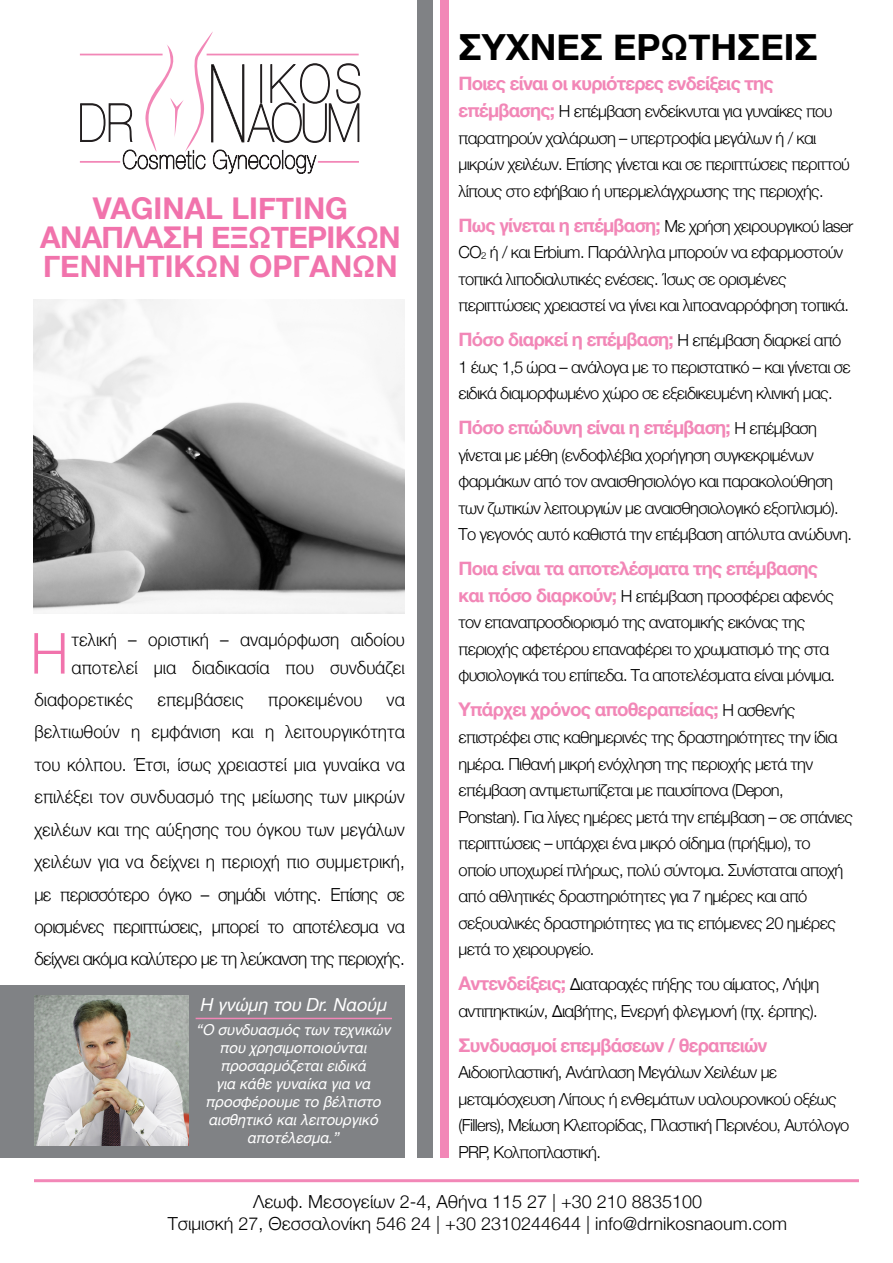
<style>
.page{position:relative;width:893px;height:1263px;background:#fff}
.page>*{position:absolute;margin:0;border:0;box-sizing:border-box;transform-origin:0 0}
.t1{font:300 56.7px "Helvetica Neue";color:#f173ac;scale:.95 1}
.t2{font:700 36px "Helvetica Neue";color:#000}
.t3{font:700 30px/28.8px "Helvetica Neue";color:#f173ac;text-align:center}
.t4{font:700 18.9px "Helvetica Neue";letter-spacing:-.04em;color:#f287b7}
.t5{font:300 18px/32.4px "Helvetica Neue";color:#000;scale:.95 1}
.t6{font:300 18px/21.6px "Helvetica Neue";color:#000;text-align:center}
.t7{font:italic 18px "Helvetica Neue";color:#fff}
.t8{font:300 16.65px/26.5px "Helvetica Neue";letter-spacing:-.04em;color:#000}
.t9{font:italic 15px/18px "Helvetica Neue";color:#fff;text-align:center}
.s1{font-weight:700;font-size:18.9px;color:#f287b7}
.s2{font-size:9.75px}
.s3{font-weight:300;font-size:16.65px;color:#000}
</style>
<div class="page">
<div style="left:440px;top:0;width:9px;height:1158px;background:#f287b7"></div>
<svg style="left:80px;top:31px;width:280px;height:143px"></svg>
<div style="left:0;top:985px;width:405px;height:173px;background:#808285"></div>
<img style="left:34px;top:995px;width:155px;height:150px">
<img style="left:33px;top:300px;width:372px;height:313px">
<div style="left:417px;top:0;width:16px;height:1158px;background:#808285"></div>
<hr style="left:34px;top:1179px;width:825px;height:3px;background:#f287b7">
<hr style="left:196px;top:1018px;width:196px;height:1px;background:#f287b7">
<h3 class="t3" style="left:40px;top:195px;width:362px">VAGINAL LIFTING<br>ΑΝΑΠΛΑΣΗ EΞΩΤΕΡΙΚΩΝ<br>ΓΕΝΝΗΤΙΚΩΝ ΟΡΓΑΝΩΝ</h3>
<h1 class="t1" style="left:31px;top:608px;width:41px">Η</h1>
<p class="t5" style="left:72px;top:625px;width:352px;line-height:27.6px">τελική – οριστική – αναμόρφωση αιδοίου αποτελεί μια διαδικασία που συνδυάζει</p>
<p class="t5" style="left:34px;top:682px;width:106px">διαφορετικές</p>
<p class="t5" style="left:157px;top:682px;width:93px">επεμβάσεις</p>
<p class="t5" style="left:268px;top:682px;width:101px">προκειμένου</p>
<p class="t5" style="left:34px;top:682px;width:391px;text-align:justify;text-indent:352px">να βελτιωθούν η εμφάνιση και η λειτουργικότητα του κόλπου. Έτσι, ίσως χρειαστεί μια γυναίκα να επιλέξει τον συνδυασμό της μείωσης των μικρών χειλέων και της αύξησης του όγκου των μεγάλων χειλέων για να δείχνει η περιοχή πιο συμμετρική, με περισσότερο όγκο – σημάδι νιότης. Επίσης σε ορισμένες περιπτώσεις, μπορεί το αποτέλεσμα να δείχνει ακόμα καλύτερο με τη λεύκανση της περιοχής.</p>
<p class="t7" style="left:201px;top:992px;width:188px">Η γνώμη του Dr. Ναούμ</p>
<p class="t9" style="left:197px;top:1022px;width:196px">“Ο συνδυασμός των τεχνικών που χρησιμοποιούνται προσαρμόζεται ειδικά<br>για κάθε γυναίκα για να προσφέρουμε το βέλτιστο αισθητικό και λειτουργικό αποτέλεσμα.”</p>
<h2 class="t2" style="left:458px;top:19px;width:361px">ΣΥΧΝΕΣ ΕΡΩΤΗΣΕΙΣ</h2>
<p class="t4" style="left:458px;top:69px;width:317px">Ποιες είναι οι κυριότερες ενδείξεις της</p>
<p class="t8" style="left:458px;top:97px;width:393px"><span class="s1">επέμβασης;</span> Η επέμβαση ενδείκνυται για γυναίκες που παρατηρούν χαλάρωση – υπερτροφία μεγάλων ή / και μικρών χειλέων. Επίσης γίνεται και σε περιπτώσεις περιττού λίπους στο εφήβαιο ή υπερμελάγχρωσης της περιοχής.</p>
<p class="t8" style="left:458px;top:211px;width:396px"><span class="s1">Πως γίνεται η επέμβαση;</span> Με χρήση χειρουργικού laser CO<span class="s2">2</span> ή / και Erbium. Παράλληλα μπορούν να εφαρμοστούν τοπικά λιποδιαλυτικές ενέσεις. Ίσως σε ορισμένες περιπτώσεις χρειαστεί να γίνει και λιποαναρρόφηση τοπικά.</p>
<p class="t4" style="left:458px;top:325px;width:384px">Πόσο διαρκεί η επέμβαση; <span class="s3">Η επέμβαση διαρκεί από</span></p>
<p class="t8" style="left:458px;top:353px;width:394px">1 έως 1,5 ώρα – ανάλογα με το περιστατικό – και γίνεται σε ειδικά διαμορφωμένο χώρο σε εξειδικευμένη κλινική μας.</p>
<p class="t4" style="left:458px;top:413px;width:360px">Πόσο επώδυνη είναι η επέμβαση; <span class="s3">Η επέμβαση</span></p>
<p class="t8" style="left:458px;top:441px;width:395px">γίνεται με μέθη (ενδοφλέβια χορήγηση συγκεκριμένων φαρμάκων από τον αναισθησιολόγο και παρακολούθηση των ζωτικών λειτουργιών με αναισθησιολογικό εξοπλισμό).<br>Το γεγονός αυτό καθιστά την επέμβαση απόλυτα ανώδυνη.</p>
<p class="t4" style="left:458px;top:554px;width:361px">Ποια είναι τα αποτελέσματα της επέμβασης</p>
<p class="t8" style="left:458px;top:582px;width:378px"><span class="s1">και πόσο διαρκούν;</span> Η επέμβαση προσφέρει αφενός τον επαναπροσδιορισμό της ανατομικής εικόνας της περιοχής αφετέρου επαναφέρει το χρωματισμό της στα φυσιολογικά του επίπεδα. Τα αποτελέσματα είναι μόνιμα.</p>
<p class="t4" style="left:458px;top:695px;width:339px">Υπάρχει χρόνος αποθεραπείας; <span class="s3">Η ασθενής</span></p>
<p class="t8" style="left:458px;top:723px;width:396px">επιστρέφει στις καθημερινές της δραστηριότητες την ίδια ημέρα. Πιθανή μικρή ενόχληση της περιοχής μετά την επέμβαση αντιμετωπίζεται με παυσίπονα (Depon,<br>Ponstan). Για λίγες ημέρες μετά την επέμβαση – σε σπάνιες περιπτώσεις – υπάρχει ένα μικρό οίδημα (πρήξιμο), το<br>οποίο υποχωρεί πλήρως, πολύ σύντομα. Συνίσταται αποχή από αθλητικές δραστηριότητες για 7 ημέρες και από σεξουαλικές δραστηριότητες για τις επόμενες 20 ημέρες μετά το χειρουργείο.</p>
<p class="t8" style="left:458px;top:970px;width:362px"><span class="s1">Αντενδείξεις;</span> Διαταραχές πήξης του αίματος, Λήψη αντιπηκτικών, Διαβήτης, Ενεργή φλεγμονή (πχ. έρπης).</p>
<p class="t4" style="left:458px;top:1030px;width:310px">Συνδυασμοί επεμβάσεων / θεραπειών</p>
<p class="t8" style="left:458px;top:1058px;width:392px">Αιδοιοπλαστική, Ανάπλαση Μεγάλων Χειλέων με μεταμόσχευση Λίπους ή ενθεμάτων υαλουρονικού οξέως (Fillers), Μείωση Κλειτορίδας, Πλαστική Περινέου, Αυτόλογο PRP, Κολποπλαστική.</p>
<p class="t6" style="left:168px;top:1190px;width:621px">Λεωφ. Μεσογείων 2-4, Αθήνα 115 27 | +30 210 8835100<br>Τσιμισκή 27, Θεσσαλονίκη 546 24 | +30 2310244644 | info@drnikosnaoum.com</p>
</div>
